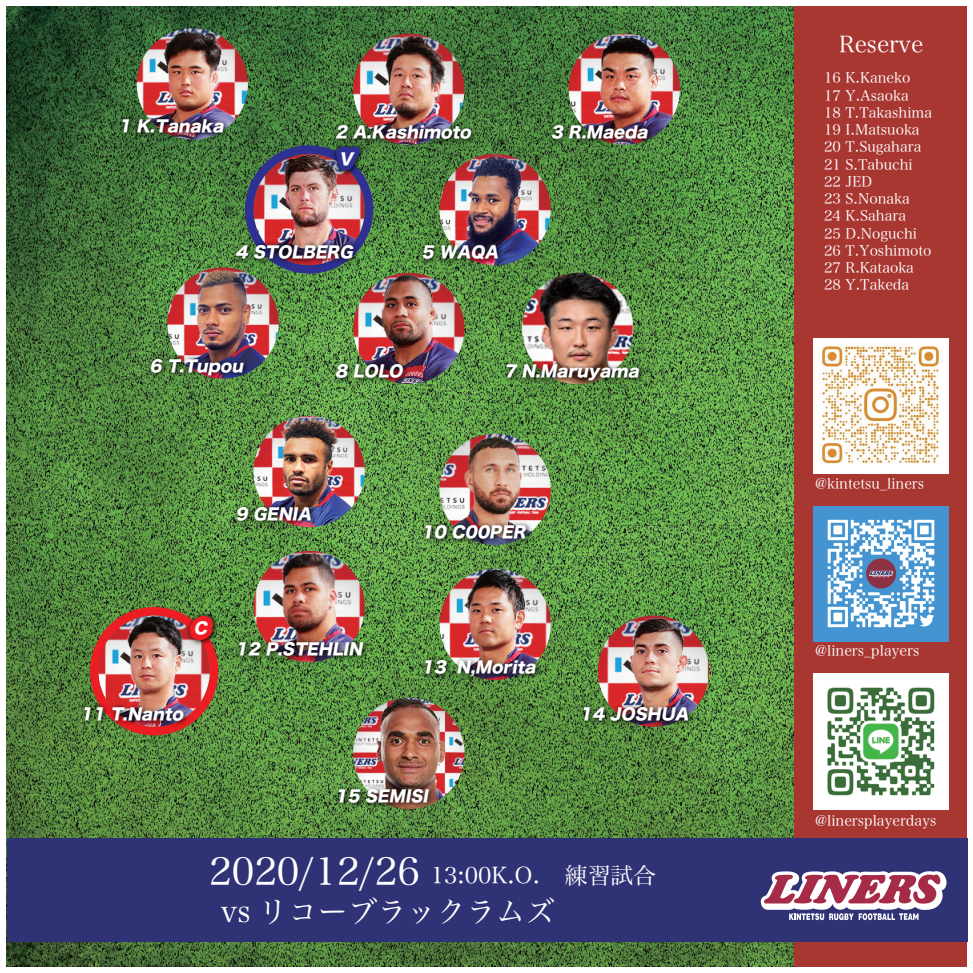
<style>
.page{position:relative;width:973px;height:973px;background:#fff}
.page>*{position:absolute;margin:0;border:0;box-sizing:border-box;transform-origin:0 0}
.t1{font:29.7px "Hira Min Pro W3";color:#fff}
.t2{font:22.73px "Hira Min Pro W3";color:#fff}
.t3{font:italic 15.83px "Hira Kaku Std W8";color:#fff}
.t4{font:14.25px/17.2px "Hira Min Pro W3";color:#fff}
.s1{font-size:38.4px}
.s2{font-size:29.92px}
</style>
<div class="page">
<img style="left:6px;top:6px;width:788px;height:960px">
<div style="left:794px;top:6px;width:172px;height:960px;background:#a83631"></div>
<div style="left:8px;top:838px;width:960px;height:103px;background:#303276"></div>
<svg style="left:760px;top:871px;width:186px;height:49px"></svg>
<img style="left:813px;top:338px;width:135px;height:135px">
<img style="left:813px;top:674px;width:135px;height:135px">
<img style="left:813px;top:506px;width:135px;height:135px">
<img style="left:137px;top:28px;width:111px;height:111px;border-radius:56px">
<img style="left:110px;top:112px;width:125px;height:38px">
<img style="left:353px;top:34px;width:111px;height:111px;border-radius:56px">
<img style="left:327px;top:117px;width:155px;height:38px">
<img style="left:569px;top:34px;width:111px;height:111px;border-radius:56px">
<img style="left:542px;top:117px;width:117px;height:38px">
<img style="left:167px;top:267px;width:112px;height:112px;border-radius:56px">
<img style="left:141px;top:351px;width:113px;height:38px">
<img style="left:353px;top:273px;width:111px;height:111px;border-radius:56px">
<img style="left:327px;top:356px;width:86px;height:38px">
<img style="left:353px;top:698px;width:111px;height:111px;border-radius:56px">
<img style="left:327px;top:781px;width:112px;height:38px">
<img style="left:522px;top:273px;width:111px;height:111px;border-radius:56px">
<img style="left:496px;top:356px;width:154px;height:38px">
<img style="left:439px;top:154px;width:112px;height:111px;border-radius:56px">
<img style="left:413px;top:237px;width:96px;height:38px">
<img style="left:253px;top:416px;width:112px;height:111px;border-radius:56px">
<img style="left:227px;top:499px;width:95px;height:38px">
<img style="left:439px;top:434px;width:112px;height:111px;border-radius:56px">
<img style="left:413px;top:517px;width:124px;height:38px">
<img style="left:253px;top:551px;width:112px;height:111px;border-radius:56px">
<img style="left:227px;top:634px;width:146px;height:38px">
<img style="left:439px;top:569px;width:112px;height:111px;border-radius:56px">
<img style="left:413px;top:652px;width:133px;height:38px">
<img style="left:598px;top:615px;width:111px;height:112px;border-radius:56px">
<img style="left:572px;top:699px;width:127px;height:38px">
<img style="left:72px;top:699px;width:122px;height:38px">
<img style="left:227px;top:237px;width:137px;height:38px">
<img style="left:324px;top:139px;width:46px;height:2px">
<img style="left:245px;top:141px;width:128px;height:133px">
<img style="left:90px;top:607px;width:135px;height:128px">
<p class="t3" style="left:119px;top:118px;width:111px">1 K.Tanaka</p>
<p class="t3" style="left:335px;top:123px;width:142px">2 A.Kashimoto</p>
<p class="t3" style="left:551px;top:123px;width:103px">3 R.Maeda</p>
<p class="t3" style="left:339px;top:150px;width:20px">V</p>
<p class="t3" style="left:236px;top:243px;width:124px">4 STOLBERG</p>
<p class="t3" style="left:421px;top:243px;width:83px">5 WAQA</p>
<p class="t3" style="left:149px;top:357px;width:100px">6 T.Tupou</p>
<p class="t3" style="left:335px;top:362px;width:74px">8 LOLO</p>
<p class="t3" style="left:504px;top:362px;width:141px">7 N.Maruyama</p>
<p class="t3" style="left:236px;top:505px;width:82px">9 GENIA</p>
<p class="t3" style="left:194px;top:619px;width:20px">C</p>
<p class="t3" style="left:236px;top:640px;width:133px">12 P.STEHLIN</p>
<p class="t3" style="left:421px;top:523px;width:111px">10 C00PER</p>
<p class="t3" style="left:421px;top:658px;width:120px">13 N,Morita</p>
<p class="t3" style="left:81px;top:705px;width:109px">11 T.Nanto</p>
<p class="t3" style="left:580px;top:705px;width:115px">14 JOSHUA</p>
<p class="t3" style="left:335px;top:787px;width:99px">15 SEMISI</p>
<h2 class="t2" style="left:209px;top:856px;width:448px"><span class="s1">2020/12/26</span> 13:00K.O. 練習試合</h2>
<h1 class="t1" style="left:221px;top:886px;width:336px"><span class="s2">vs</span> リコーブラックラムズ</h1>
<h2 class="t2" style="left:839px;top:26px;width:86px">Reserve</h2>
<p class="t4" style="left:824px;top:68px;width:110px">16 K.Kaneko<br>17 Y.Asaoka<br>18 T.Takashima<br>19 I.Matsuoka<br>20 T.Sugahara<br>21 S.Tabuchi<br>22 JED<br>23 S.Nonaka<br>24 K.Sahara<br>25 D.Noguchi<br>26 T.Yoshimoto<br>27 R.Kataoka<br>28 Y.Takeda</p>
<p class="t4" style="left:815px;top:473px;width:111px">@kintetsu_liners</p>
<p class="t4" style="left:815px;top:641px;width:106px">@liners_players</p>
<p class="t4" style="left:815px;top:810px;width:123px">@linersplayerdays</p>
</div>
